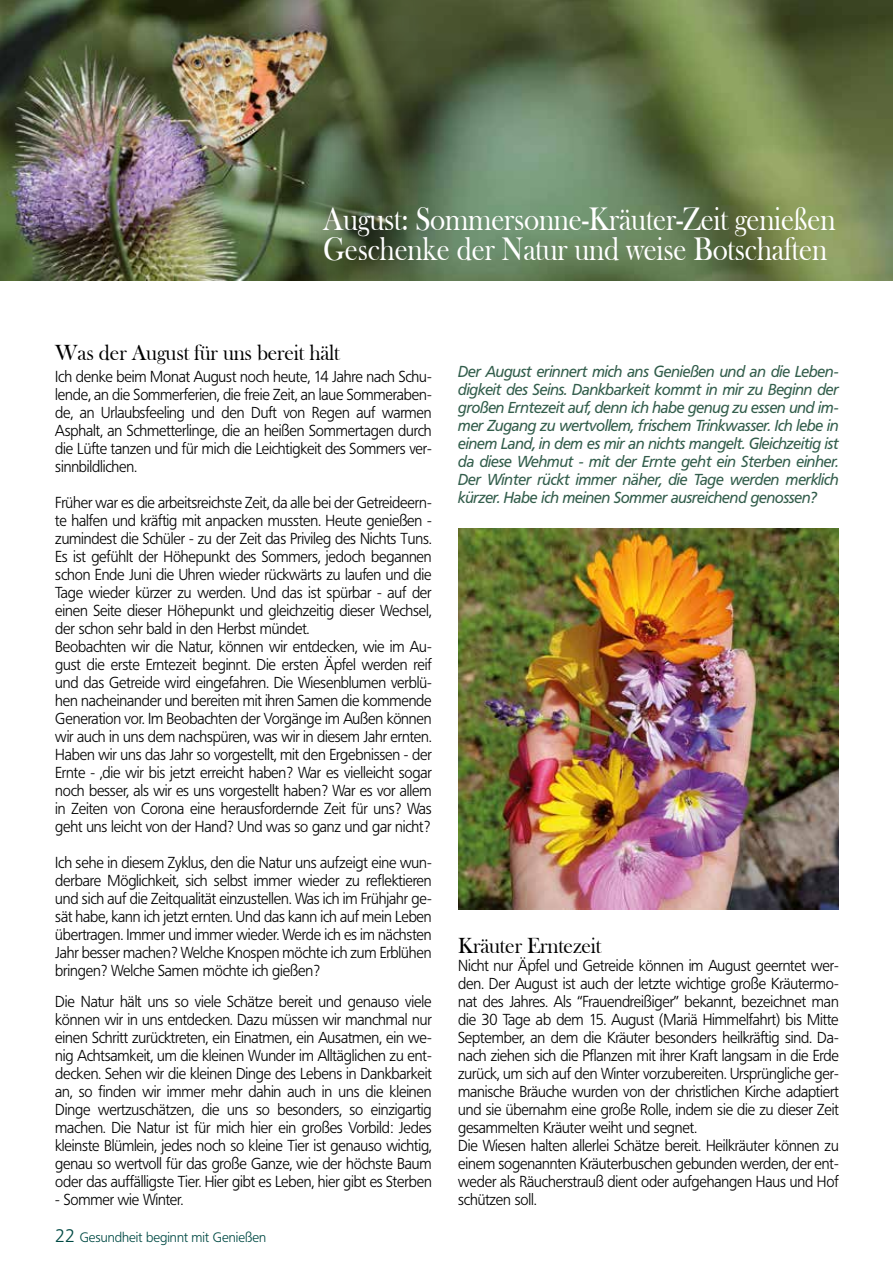
<style>
.page{position:relative;width:893px;height:1263px;background:#fff}
.page>*{position:absolute;margin:0;border:0;box-sizing:border-box;transform-origin:0 0}
.t1{font:33.45px/29.7px "Bask Old Face";letter-spacing:-.01em;color:#fff;scale:.87 1}
.t2{font:22.5px "Bask Old Face";letter-spacing:-.01em;color:#000;scale:.95 1}
.t3{font:300 15.75px/18px "Frutiger BQ";letter-spacing:-.01em;color:#000;text-align:justify;scale:.95 1}
.t4{font:italic 15.75px/18px "Frutiger BQ";letter-spacing:-.01em;color:#325d4b;text-align:justify;scale:.94 1}
.t5{font:300 13.5px "Frutiger BQ";color:#004a44}
.s1{font-size:18px}
</style>
<div class="page">
<img style="left:428px;top:0;width:465px;height:280px">
<img style="left:458px;top:528px;width:381px;height:381px">
<img style="left:0;top:0;width:428px;height:280px">
<h1 class="t1" style="left:323px;top:205px;width:590px">August: Sommersonne-Kräuter-Zeit genießen<br>Geschenke der Natur und weise Botschaften</h1>
<h2 class="t2" style="left:55px;top:340px;width:301px">Was der August für uns bereit hält</h2>
<p class="t3" style="left:55px;top:368px;width:398px">Ich denke beim Monat August noch heute, 14 Jahre nach Schu&shy;lende, an die Sommerferien, die freie Zeit, an laue Sommeraben&shy;de, an Urlaubsfeeling und den Duft von Regen auf warmen Asphalt, an Schmetterlinge, die an heißen Sommertagen durch die Lüfte tanzen und für mich die Leichtigkeit des Sommers ver&shy;sinnbildlichen.</p>
<p class="t3" style="left:55px;top:494px;width:398px;text-align:left">Früher war es die arbeitsreichste Zeit, da alle bei der Getreideern&shy;te halfen und kräftig mit anpacken mussten. Heute genießen - zumindest die Schüler - zu der Zeit das Privileg des Nichts Tuns.<br>Es ist gefühlt der Höhepunkt des Sommers, jedoch begannen schon Ende Juni die Uhren wieder rückwärts zu laufen und die Tage wieder kürzer zu werden. Und das ist spürbar - auf der einen Seite dieser Höhepunkt und gleichzeitig dieser Wechsel, der schon sehr bald in den Herbst mündet.<br>Beobachten wir die Natur, können wir entdecken, wie im Au&shy;gust die erste Erntezeit beginnt. Die ersten Äpfel werden reif und das Getreide wird eingefahren. Die Wiesenblumen verblü&shy;hen nacheinander und bereiten mit ihren Samen die kommende Generation vor. Im Beobachten der Vorgänge im Außen können wir auch in uns dem nachspüren, was wir in diesem Jahr ernten.<br>Haben wir uns das Jahr so vorgestellt, mit den Ergebnissen - der Ernte - ,die wir bis jetzt erreicht haben? War es vielleicht sogar noch besser, als wir es uns vorgestellt haben? War es vor allem in Zeiten von Corona eine herausfordernde Zeit für uns? Was geht uns leicht von der Hand? Und was so ganz und gar nicht?</p>
<p class="t3" style="left:55px;top:854px;width:398px">Ich sehe in diesem Zyklus, den die Natur uns aufzeigt eine wun&shy;derbare Möglichkeit, sich selbst immer wieder zu reflektieren und sich auf die Zeitqualität einzustellen. Was ich im Frühjahr ge&shy;sät habe, kann ich jetzt ernten. Und das kann ich auf mein Leben übertragen. Immer und immer wieder. Werde ich es im nächsten Jahr besser machen? Welche Knospen möchte ich zum Erblühen bringen? Welche Samen möchte ich gießen?</p>
<p class="t3" style="left:55px;top:993px;width:398px">Die Natur hält uns so viele Schätze bereit und genauso viele können wir in uns entdecken. Dazu müssen wir manchmal nur einen Schritt zurücktreten, ein Einatmen, ein Ausatmen, ein we&shy;nig Achtsamkeit, um die kleinen Wunder im Alltäglichen zu ent&shy;decken. Sehen wir die kleinen Dinge des Lebens in Dankbarkeit an, so finden wir immer mehr dahin auch in uns die kleinen Dinge wertzuschätzen, die uns so besonders, so einzigartig machen. Die Natur ist für mich hier ein großes Vorbild: Jedes kleinste Blümlein, jedes noch so kleine Tier ist genauso wichtig, genau so wertvoll für das große Ganze, wie der höchste Baum oder das auffälligste Tier. Hier gibt es Leben, hier gibt es Sterben</p>
<p class="t3" style="left:55px;top:1191px;width:136px">- Sommer wie Winter.</p>
<p class="t5" style="left:55px;top:1230px;width:212px"><span class="s1">22</span> Gesundheit beginnt mit Genießen</p>
<p class="t4" style="left:458px;top:363px;width:406px">Der August erinnert mich ans Genießen und an die Leben&shy;digkeit des Seins. Dankbarkeit kommt in mir zu Beginn der großen Erntezeit auf, denn ich habe genug zu essen und im&shy;mer Zugang zu wertvollem, frischem Trinkwasser. Ich lebe in einem Land, in dem es mir an nichts mangelt. Gleichzeitig ist da diese Wehmut - mit der Ernte geht ein Sterben einher.<br>Der Winter rückt immer näher, die Tage werden merklich kürzer. Habe ich meinen Sommer ausreichend genossen?</p>
<h2 class="t2" style="left:458px;top:933px;width:152px">Kräuter Erntezeit</h2>
<p class="t3" style="left:458px;top:957px;width:402px;text-align:left">Nicht nur Äpfel und Getreide können im August geerntet wer&shy;den. Der August ist auch der letzte wichtige große Kräutermo&shy;nat des Jahres. Als “Frauendreißiger” bekannt, bezeichnet man die 30 Tage ab dem 15. August (Mariä Himmelfahrt) bis Mitte September, an dem die Kräuter besonders heilkräftig sind. Da&shy;nach ziehen sich die Pflanzen mit ihrer Kraft langsam in die Erde zurück, um sich auf den Winter vorzubereiten. Ursprüngliche ger&shy;manische Bräuche wurden von der christlichen Kirche adaptiert und sie übernahm eine große Rolle, indem sie die zu dieser Zeit gesammelten Kräuter weiht und segnet.<br>Die Wiesen halten allerlei Schätze bereit. Heilkräuter können zu einem sogenannten Kräuterbuschen gebunden werden, der ent&shy;weder als Räucherstrauß dient oder aufgehangen Haus und Hof schützen soll.</p>
</div>
